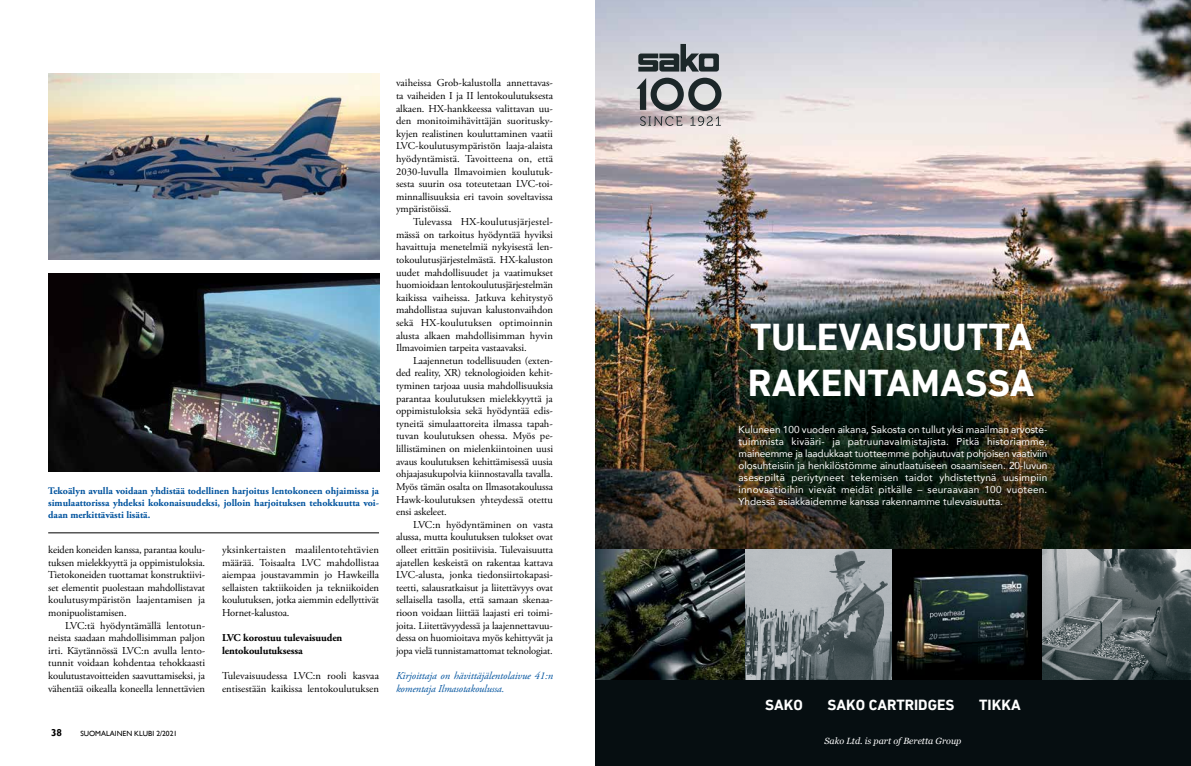
<style>
.page{position:relative;width:1191px;height:766px;background:#fff}
.page>*{position:absolute;margin:0;border:0;box-sizing:border-box;transform-origin:0 0}
.t1{font:700 38.2px/45.8px "DIN Next LT Pro";color:#fff}
.t2{font:700 15px "DIN Next LT Pro";color:#fff}
.t3{font:10.5px/12.6px "Adobe Garamond Pro";letter-spacing:-.01em;color:#000;text-align:justify}
.t4{font:italic 10.5px/12.6px "Adobe Garamond Pro";letter-spacing:-.005em;color:#00539e}
.t5{font:700 10.5px/12.6px "Adobe Garamond Pro";letter-spacing:-.01em;color:#000}
.t6{font:10px/12px "Avenir";color:#fff;text-align:justify}
.t7{font:700 10px/12px "Adobe Garamond Pro";color:#00539e;text-align:justify}
.t8{font:700 10px "Gill Sans";color:#000}
.t9{font:italic 9px "Georgia";color:#fff}
.t10{font:7.5px "Gill Sans";color:#000}
</style>
<div class="page">
<img style="left:48px;top:274px;width:331px;height:197px">
<img style="left:48px;top:74px;width:331px;height:186px">
<hr style="left:48px;top:532px;width:331px;height:1px;background:#000">
<img style="left:595px;top:0;width:596px;height:222px">
<img style="left:595px;top:222px;width:596px;height:327px">
<div style="left:595px;top:679px;width:596px;height:86px;background:#060e11"></div>
<img style="left:595px;top:549px;width:596px;height:130px">
<svg style="left:636px;top:78px;width:85px;height:48px;background:#979597"></svg>
<svg style="left:638px;top:44px;width:81px;height:28px;background:#73797e"></svg>
<p class="t7" style="left:48px;top:484px;width:332px">Tekoälyn avulla voidaan yhdistää todellinen harjoitus lentokoneen ohjaimissa ja simulaattorissa yhdeksi kokonaisuudeksi, jolloin harjoituksen tehokkuutta voi&shy;daan merkittävästi lisätä.</p>
<p class="t3" style="left:48px;top:543px;width:158px">keiden koneiden kanssa, parantaa koulu&shy;tuksen mielekkyyttä ja oppimistuloksia.<br>Tietokoneiden tuottamat konstruktiivi&shy;set elementit puolestaan mahdollistavat koulutusympäristön laajentamisen ja monipuolistamisen.</p>
<p class="t3" style="left:48px;top:619px;width:158px;text-indent:17px">LVC:tä hyödyntämällä lentotun&shy;neista saadaan mahdollisimman paljon irti. Käytännössä LVC:n avulla lento&shy;tunnit voidaan kohdentaa tehokkaasti koulutustavoitteiden saavuttamiseksi, ja vähentää oikealla koneella lennettävien</p>
<p class="t8" style="left:51px;top:726px;width:13px">38</p>
<p class="t10" style="left:80px;top:729px;width:98px">SUOMALAINEN KLUBI 2/2021</p>
<p class="t3" style="left:222px;top:543px;width:158px">yksinkertaisten maalilentotehtävien määrää. Toisaalta LVC mahdollistaa aiempaa joustavammin jo Hawkeilla sellaisten taktiikoiden ja tekniikoiden koulutuksen, jotka aiemmin edellyttivät Hornet-kalustoa.</p>
<p class="t5" style="left:222px;top:631px;width:122px">LVC korostuu tulevaisuuden lentokoulutuksessa</p>
<p class="t3" style="left:222px;top:669px;width:158px">Tulevaisuudessa LVC:n rooli kasvaa entisestään kaikissa lentokoulutuksen</p>
<p class="t3" style="left:396px;top:77px;width:158px">vaiheissa Grob-kalustolla annettavas&shy;ta vaiheiden I ja II lentokoulutuksesta alkaen. HX-hankkeessa valittavan uu&shy;den monitoimihävittäjän suoritusky&shy;kyjen realistinen kouluttaminen vaatii LVC-koulutusympäristön laaja-alaista hyödyntämistä. Tavoitteena on, että 2030-luvulla Ilmavoimien koulutuk&shy;sesta suurin osa toteutetaan LVC-toi&shy;minnallisuuksia eri tavoin soveltavissa ympäristöissä.</p>
<p class="t3" style="left:396px;top:216px;width:158px;text-indent:17px">Tulevassa HX-koulutusjärjestel&shy;mässä on tarkoitus hyödyntää hyviksi havaittuja menetelmiä nykyisestä len&shy;tokoulutusjärjestelmästä. HX-kaluston uudet mahdollisuudet ja vaatimukset huomioidaan lentokoulutusjärjestelmän kaikissa vaiheissa. Jatkuva kehitystyö mahdollistaa sujuvan kalustonvaihdon sekä HX-koulutuksen optimoinnin alusta alkaen mahdollisimman hyvin Ilmavoimien tarpeita vastaavaksi.</p>
<p class="t3" style="left:396px;top:354px;width:158px;text-indent:17px">Laajennetun todellisuuden (exten&shy;ded reality, XR) teknologioiden kehit&shy;tyminen tarjoaa uusia mahdollisuuksia parantaa koulutuksen mielekkyyttä ja oppimistuloksia sekä hyödyntää edis&shy;tyneitä simulaattoreita ilmassa tapah&shy;tuvan koulutuksen ohessa. Myös pe&shy;lillistäminen on mielenkiintoinen uusi avaus koulutuksen kehittämisessä uusia ohjaajasukupolvia kiinnostavalla tavalla.<br>Myös tämän osalta on Ilmasotakoulussa Hawk-koulutuksen yhteydessä otettu ensi askeleet.</p>
<p class="t3" style="left:396px;top:518px;width:158px;text-indent:17px">LVC:n hyödyntäminen on vasta alussa, mutta koulutuksen tulokset ovat olleet erittäin positiivisia. Tulevaisuutta ajatellen keskeistä on rakentaa kattava LVC-alusta, jonka tiedonsiirtokapasi&shy;teetti, salausratkaisut ja liitettävyys ovat sellaisella tasolla, että samaan skenaa&shy;rioon voidaan liittää laajasti eri toimi&shy;joita. Liitettävyydessä ja laajennettavuu&shy;dessa on huomioitava myös kehittyvät ja jopa vielä tunnistamattomat teknologiat.</p>
<p class="t4" style="left:396px;top:669px;width:158px">Kirjoittaja on hävittäjälentolaivue 41:n komentaja Ilmasotakoulussa.</p>
<h1 class="t1" style="left:748px;top:314px;width:288px">TULEVAISUUTTA<br>RAKENTAMASSA</h1>
<p class="t6" style="left:738px;top:423px;width:310px">Kuluneen 100 vuoden aikana, Sakosta on tullut yksi maailman arvoste&shy;tuimmista kivääri- ja patruunavalmistajista. Pitkä historiamme, maineemme ja laadukkaat tuotteemme pohjautuvat pohjoisen vaativiin olosuhteisiin ja henkilöstömme ainutlaatuiseen osaamiseen. 20-luvun asesepiltä periytyneet tekemisen taidot yhdistettynä uusimpiin innovaatioihin vievät meidät pitkälle – seuraavaan 100 vuoteen.<br>Yhdessä asiakkaidemme kanssa rakennamme tulevaisuutta.</p>
<h2 class="t2" style="left:765px;top:695px;width:39px">SAKO</h2>
<h2 class="t2" style="left:827px;top:695px;width:128px">SAKO CARTRIDGES</h2>
<h2 class="t2" style="left:979px;top:695px;width:43px">TIKKA</h2>
<p class="t9" style="left:824px;top:733px;width:138px">Sako Ltd. is part of Beretta Group</p>
</div>
